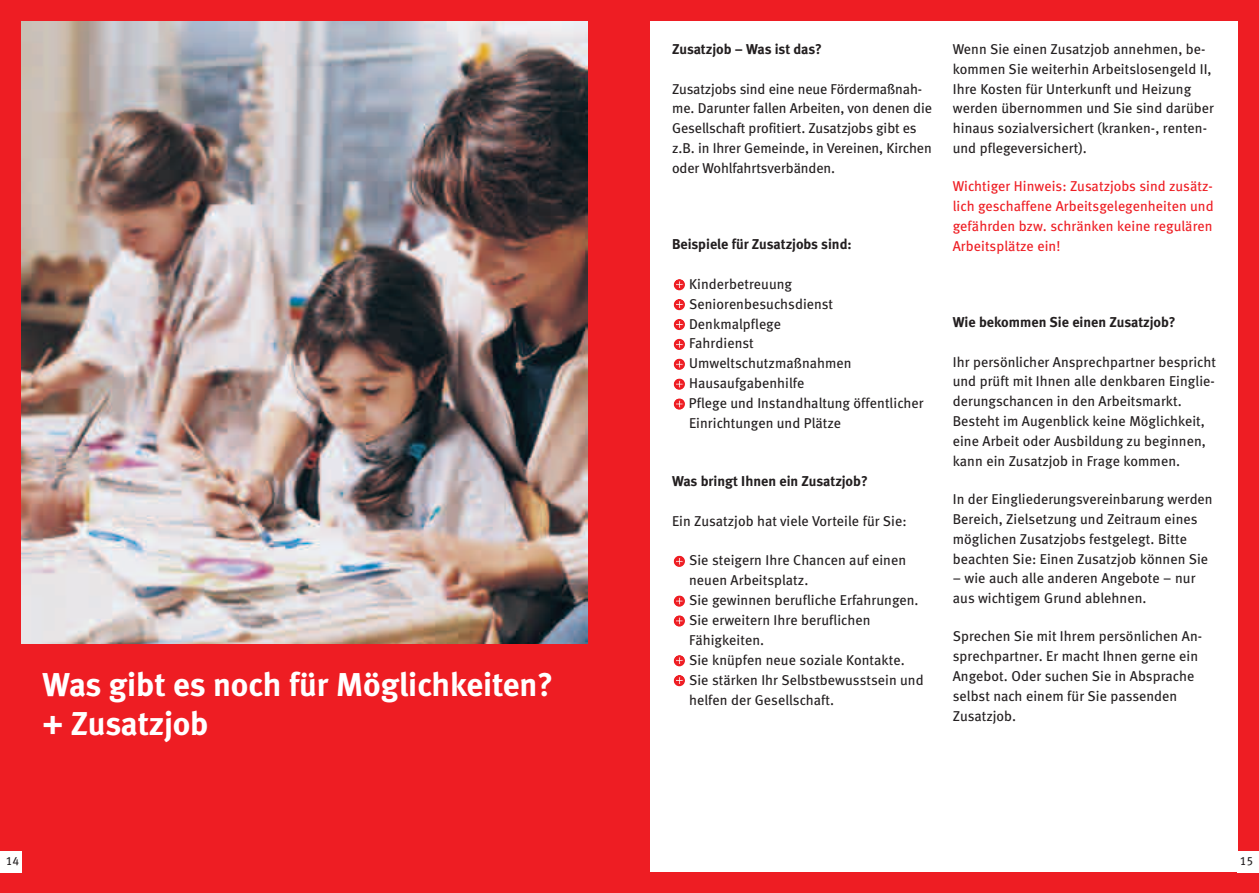
<style>
.page{position:relative;width:1259px;height:893px;background:#fff}
.page>*{position:absolute;margin:0;border:0;box-sizing:border-box;transform-origin:0 0}
.t1{font:33px/39px "Meta Bold LF";color:#fff}
.t2{font:14.25px/19.8px "Meta Book LF";letter-spacing:.005em;color:#231f20}
.t3{font:14.25px/19.8px "Meta Book LF";letter-spacing:.005em;color:#ee1d23;text-align:justify}
.t4{font:14.25px "Meta Bold LF";color:#231f20}
.t5{font:12px "Meta Book LF";color:#231f20}
</style>
<div class="page">
<div style="left:0;top:0;width:1258px;height:892px;background:#ee1d23"></div>
<div style="left:651px;top:21px;width:586px;height:851px;background:#fff"></div>
<div style="left:1237px;top:850px;width:21px;height:22px;background:#fff"></div>
<div style="left:0;top:850px;width:21px;height:22px;background:#fff"></div>
<svg style="left:673px;top:675px;width:12px;height:11px"></svg>
<svg style="left:675px;top:676px;width:8px;height:8px"></svg>
<svg style="left:673px;top:655px;width:12px;height:11px"></svg>
<svg style="left:675px;top:656px;width:8px;height:9px"></svg>
<svg style="left:673px;top:615px;width:12px;height:11px"></svg>
<svg style="left:675px;top:616px;width:8px;height:9px"></svg>
<svg style="left:673px;top:595px;width:12px;height:11px"></svg>
<svg style="left:675px;top:596px;width:8px;height:9px"></svg>
<svg style="left:673px;top:555px;width:12px;height:12px"></svg>
<svg style="left:675px;top:557px;width:8px;height:8px"></svg>
<svg style="left:673px;top:398px;width:12px;height:11px"></svg>
<svg style="left:675px;top:399px;width:8px;height:9px"></svg>
<svg style="left:673px;top:378px;width:12px;height:12px"></svg>
<svg style="left:675px;top:380px;width:8px;height:8px"></svg>
<svg style="left:673px;top:358px;width:12px;height:12px"></svg>
<svg style="left:675px;top:360px;width:8px;height:8px"></svg>
<svg style="left:673px;top:339px;width:12px;height:11px"></svg>
<svg style="left:675px;top:340px;width:8px;height:8px"></svg>
<svg style="left:673px;top:319px;width:12px;height:11px"></svg>
<svg style="left:675px;top:320px;width:8px;height:9px"></svg>
<svg style="left:673px;top:299px;width:12px;height:11px"></svg>
<svg style="left:675px;top:300px;width:8px;height:9px"></svg>
<svg style="left:673px;top:279px;width:12px;height:11px"></svg>
<svg style="left:675px;top:280px;width:8px;height:9px"></svg>
<img style="left:21px;top:21px;width:566px;height:623px">
<h1 class="t1" style="left:43px;top:667px;width:512px">Was gibt es noch für Möglichkeiten? + Zusatzjob</h1>
<p class="t4" style="left:672px;top:44px;width:151px">Zusatzjob – Was ist das?</p>
<p class="t2" style="left:672px;top:80px;width:261px">Zusatzjobs sind eine neue Fördermaßnah&shy;me. Darunter fallen Arbeiten, von denen die Gesellschaft profitiert. Zusatzjobs gibt es z.B. in Ihrer Gemeinde, in Vereinen, Kirchen oder Wohlfahrtsverbänden.</p>
<p class="t4" style="left:672px;top:239px;width:181px">Beispiele für Zusatzjobs sind:</p>
<p class="t2" style="left:689px;top:275px;width:236px">Kinderbetreuung<br>Seniorenbesuchsdienst<br>Denkmalpflege<br>Fahrdienst<br>Umweltschutzmaßnahmen<br>Hausaufgabenhilfe<br>Pflege und Instandhaltung öffentlicher<br>Einrichtungen und Plätze</p>
<p class="t4" style="left:672px;top:476px;width:197px">Was bringt Ihnen ein Zusatzjob?</p>
<p class="t2" style="left:672px;top:512px;width:236px">Ein Zusatzjob hat viele Vorteile für Sie:</p>
<p class="t2" style="left:689px;top:551px;width:236px">Sie steigern Ihre Chancen auf einen neuen Arbeitsplatz.<br>Sie gewinnen berufliche Erfahrungen.<br>Sie erweitern Ihre beruflichen<br>Fähigkeiten.<br>Sie knüpfen neue soziale Kontakte.<br>Sie stärken Ihr Selbstbewusstsein und helfen der Gesellschaft.</p>
<p class="t2" style="left:952px;top:40px;width:263px">Wenn Sie einen Zusatzjob annehmen, be&shy;kommen Sie weiterhin Arbeitslosengeld II, Ihre Kosten für Unterkunft und Heizung werden übernommen und Sie sind darüber hinaus sozialversichert (kranken-, renten&shy;und pflegeversichert).</p>
<p class="t3" style="left:952px;top:177px;width:262px">Wichtiger Hinweis: Zusatzjobs sind zusätz&shy;lich geschaffene Arbeitsgelegenheiten und gefährden bzw. schränken keine regulären Arbeitsplätze ein!</p>
<p class="t4" style="left:952px;top:317px;width:224px">Wie bekommen Sie einen Zusatzjob?</p>
<p class="t2" style="left:952px;top:353px;width:265px">Ihr persönlicher Ansprechpartner bespricht und prüft mit Ihnen alle denkbaren Einglie&shy;derungschancen in den Arbeitsmarkt.<br>Besteht im Augenblick keine Möglichkeit, eine Arbeit oder Ausbildung zu beginnen, kann ein Zusatzjob in Frage kommen.</p>
<p class="t2" style="left:952px;top:490px;width:261px">In der Eingliederungsvereinbarung werden Bereich, Zielsetzung und Zeitraum eines möglichen Zusatzjobs festgelegt. Bitte beachten Sie: Einen Zusatzjob können Sie</p>
<p class="t2" style="left:952px;top:569px;width:244px">– wie auch alle anderen Angebote – nur aus wichtigem Grund ablehnen.</p>
<p class="t2" style="left:952px;top:627px;width:251px">Sprechen Sie mit Ihrem persönlichen An&shy;sprechpartner. Er macht Ihnen gerne ein Angebot. Oder suchen Sie in Absprache selbst nach einem für Sie passenden Zusatzjob.</p>
<p class="t5" style="left:6px;top:856px;width:15px">14</p>
<p class="t5" style="left:1239px;top:856px;width:15px">15</p>
</div>
